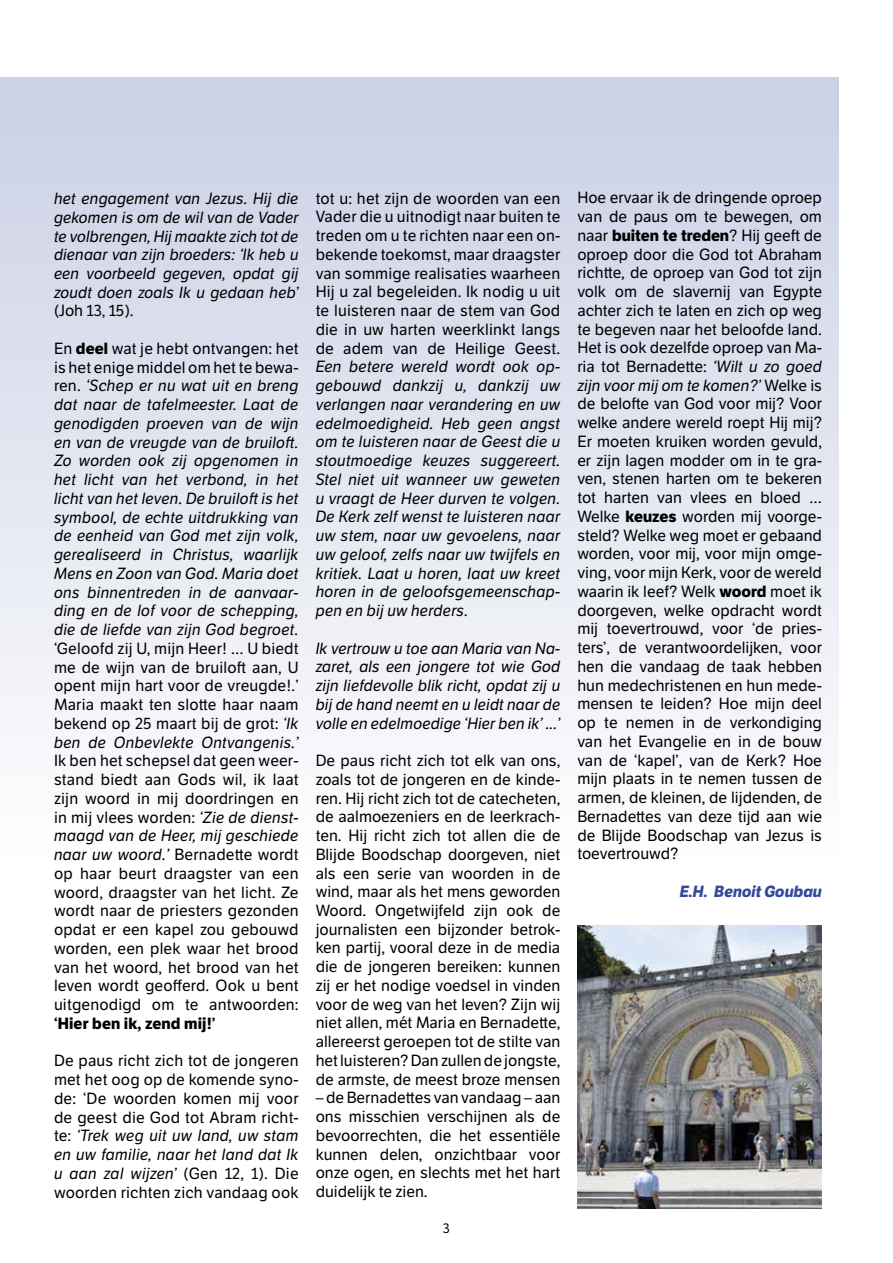
<style>
.page{position:relative;width:893px;height:1263px;background:#fff}
.page>*{position:absolute;margin:0;border:0;box-sizing:border-box;transform-origin:0 0}
.t1{font:15.75px/18.8px "LFT Etica";color:#000;text-align:justify}
.t2{font:italic 15.75px/18.8px "LFT Etica";color:#000;text-align:justify}
.t3{font:700 15.75px "LFT Etica";letter-spacing:.01em;color:#000}
.t4{font:italic 700 15.75px "LFT Etica";color:#34499b}
.t5{font:13.5px "LFT Etica";color:#000}
.s1{font-style:normal}
.s2{font-weight:700;font-style:normal}
.s3{font-style:italic}
.s4{font-weight:700}
</style>
<div class="page">
<div style="left:0;top:78px;width:839px;height:1120px;background:linear-gradient(to bottom,#ced3e7,#fff)"></div>
<img style="left:577px;top:926px;width:245px;height:283px">
<p class="t2" style="left:54px;top:189px;width:246px">het engagement van Jezus. Hij die gekomen is om de wil van de Vader te volbrengen, Hij maakte zich tot de dienaar van zijn broeders: ‘Ik heb u een voorbeeld gegeven, opdat gij zoudt doen zoals Ik u gedaan heb’</p>
<p class="t1" style="left:54px;top:302px;width:81px">(Joh 13, 15).</p>
<p class="t2" style="left:54px;top:339px;width:246px"><span class="s1">En</span> <span class="s2">deel</span> <span class="s1">wat je hebt ontvangen: het is het enige middel om het te bewa&shy;ren.</span> ‘Schep er nu wat uit en breng dat naar de tafelmeester. Laat de genodigden proeven van de wijn en van de vreugde van de bruiloft.<br>Zo worden ook zij opgenomen in het licht van het verbond, in het licht van het leven. De bruiloft is het symbool, de echte uitdrukking van de eenheid van God met zijn volk, gerealiseerd in Christus, waarlijk Mens en Zoon van God. Maria doet ons binnentreden in de aanvaar&shy;ding en de lof voor de schepping, die de liefde van zijn God begroet.</p>
<p class="t1" style="left:54px;top:639px;width:246px">‘Geloofd zij U, mijn Heer! … U biedt me de wijn van de bruiloft aan, U opent mijn hart voor de vreugde!.’ Maria maakt ten slotte haar naam bekend op 25 maart bij de grot: <span class="s3">‘Ik ben de Onbevlekte Ontvangenis.’</span></p>
<p class="t1" style="left:54px;top:752px;width:246px">Ik ben het schepsel dat geen weer&shy;stand biedt aan Gods wil, ik laat zijn woord in mij doordringen en in mij vlees worden: <span class="s3">‘Zie de dienst&shy;maagd van de Heer, mij geschiede naar uw woord.’</span> Bernadette wordt op haar beurt draagster van een woord, draagster van het licht. Ze wordt naar de priesters gezonden opdat er een kapel zou gebouwd worden, een plek waar het brood van het woord, het brood van het leven wordt geofferd. Ook u bent uitgenodigd om te antwoorden:</p>
<p class="t3" style="left:54px;top:1013px;width:163px">‘Hier ben ik, zend mij!’</p>
<p class="t1" style="left:54px;top:1052px;width:246px">De paus richt zich tot de jongeren met het oog op de komende syno&shy;de: ‘De woorden komen mij voor de geest die God tot Abram richt&shy;te: <span class="s3">‘Trek weg uit uw land, uw stam en uw familie, naar het land dat Ik u aan zal wijzen’</span> (Gen 12, 1). Die woorden richten zich vandaag ook</p>
<p class="t1" style="left:316px;top:189px;width:246px">tot u: het zijn de woorden van een Vader die u uitnodigt naar buiten te treden om u te richten naar een on&shy;bekende toekomst, maar draagster van sommige realisaties waarheen Hij u zal begeleiden. Ik nodig u uit te luisteren naar de stem van God die in uw harten weerklinkt langs de adem van de Heilige Geest.</p>
<p class="t2" style="left:316px;top:358px;width:246px">Een betere wereld wordt ook op&shy;gebouwd dankzij u, dankzij uw verlangen naar verandering en uw edelmoedigheid. Heb geen angst om te luisteren naar de Geest die u stoutmoedige keuzes suggereert.<br>Stel niet uit wanneer uw geweten u vraagt de Heer durven te volgen.<br>De Kerk zelf wenst te luisteren naar uw stem, naar uw gevoelens, naar uw geloof, zelfs naar uw twijfels en kritiek. Laat u horen, laat uw kreet horen in de geloofsgemeenschap&shy;pen en bij uw herders.</p>
<p class="t2" style="left:316px;top:639px;width:246px">Ik vertrouw u toe aan Maria van Na&shy;zaret, als een jongere tot wie God zijn liefdevolle blik richt, opdat zij u bij de hand neemt en u leidt naar de volle en edelmoedige ‘Hier ben ik’ ...’</p>
<p class="t1" style="left:316px;top:751px;width:246px">De paus richt zich tot elk van ons, zoals tot de jongeren en de kinde&shy;ren. Hij richt zich tot de catecheten, de aalmoezeniers en de leerkrach&shy;ten. Hij richt zich tot allen die de Blijde Boodschap doorgeven, niet als een serie van woorden in de wind, maar als het mens geworden Woord. Ongetwijfeld zijn ook de journalisten een bijzonder betrok&shy;ken partij, vooral deze in de media die de jongeren bereiken: kunnen zij er het nodige voedsel in vinden voor de weg van het leven? Zijn wij niet allen, mét Maria en Bernadette, allereerst geroepen tot de stilte van het luisteren? Dan zullen de jongste, de armste, de meest broze mensen</p>
<p class="t1" style="left:316px;top:1089px;width:246px">– de Bernadettes van vandaag – aan ons misschien verschijnen als de bevoorrechten, die het essentiële kunnen delen, onzichtbaar voor onze ogen, en slechts met het hart duidelijk te zien.</p>
<p class="t5" style="left:443px;top:1220px;width:9px">3</p>
<p class="t1" style="left:577px;top:189px;width:246px">Hoe ervaar ik de dringende oproep van de paus om te bewegen, om naar <span class="s4">buiten te treden</span>? Hij geeft de oproep door die God tot Abraham richtte, de oproep van God tot zijn volk om de slavernij van Egypte achter zich te laten en zich op weg te begeven naar het beloofde land.<br>Het is ook dezelfde oproep van Ma&shy;ria tot Bernadette: <span class="s3">‘Wilt u zo goed zijn voor mij om te komen?’</span> Welke is de belofte van God voor mij? Voor welke andere wereld roept Hij mij?<br>Er moeten kruiken worden gevuld, er zijn lagen modder om in te gra&shy;ven, stenen harten om te bekeren tot harten van vlees en bloed … Welke <span class="s4">keuzes</span> worden mij voorge&shy;steld? Welke weg moet er gebaand worden, voor mij, voor mijn omge&shy;ving, voor mijn Kerk, voor de wereld waarin ik leef? Welk <span class="s4">woord</span> moet ik doorgeven, welke opdracht wordt mij toevertrouwd, voor ‘de pries&shy;ters’, de verantwoordelijken, voor hen die vandaag de taak hebben hun medechristenen en hun mede&shy;mensen te leiden? Hoe mijn deel op te nemen in de verkondiging van het Evangelie en in de bouw van de ‘kapel’, van de Kerk? Hoe mijn plaats in te nemen tussen de armen, de kleinen, de lijdenden, de Bernadettes van deze tijd aan wie de Blijde Boodschap van Jezus is toevertrouwd?</p>
<p class="t4" style="left:680px;top:882px;width:144px">E.H. Benoit Goubau</p>
</div>
